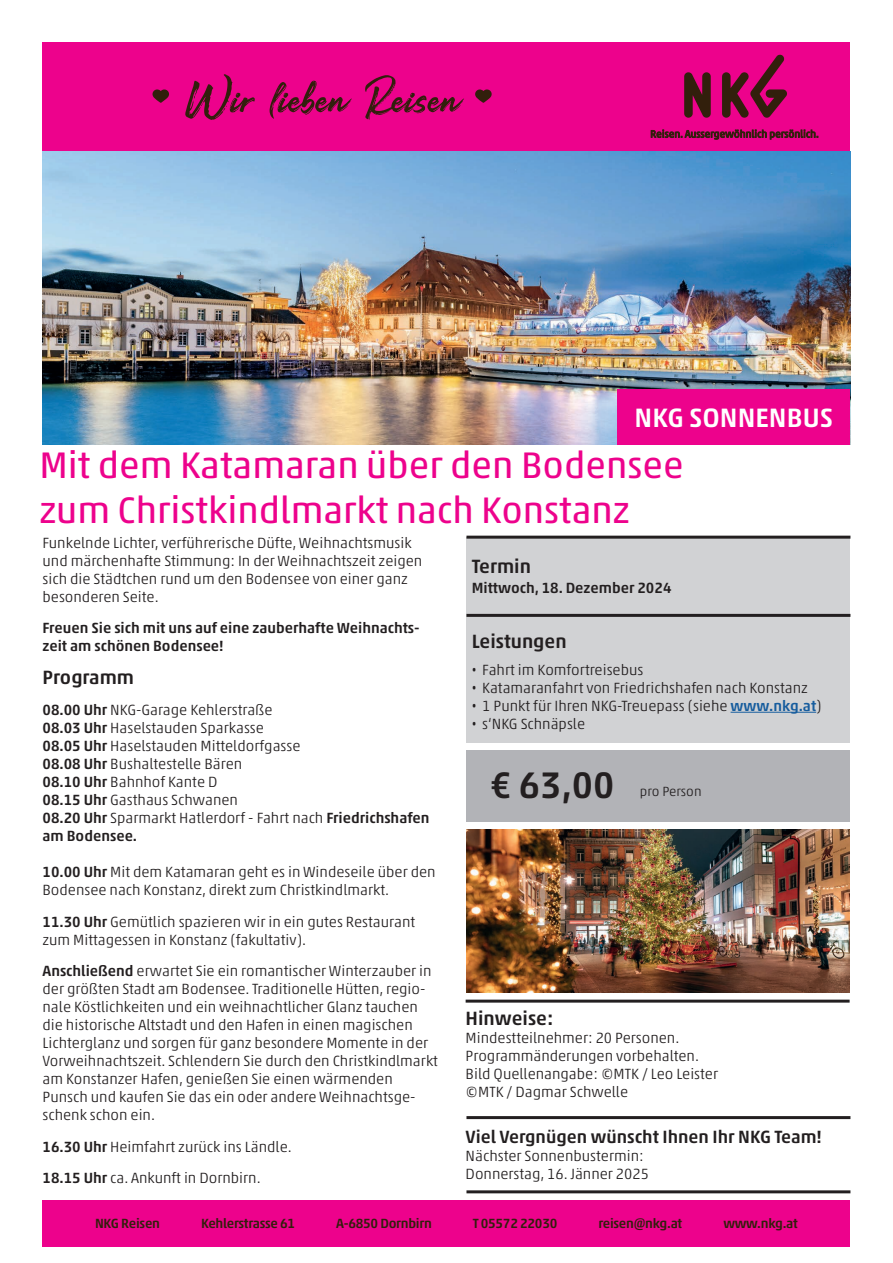
<style>
.page{position:relative;width:893px;height:1263px;background:#fff}
.page>*{position:absolute;margin:0;border:0;box-sizing:border-box;transform-origin:0 0}
.t1{font:37.5px/45px "Akko Pro";color:#ed028c}
.t2{font:500 37.5px "Akko Pro";color:#231f20}
.t3{font:500 27px "Akko Pro";color:#fff}
.t4{font:500 19.5px "Akko Pro";color:#231f20}
.t5{font:500 18px "Akko Pro";color:#231f20}
.t6{font:300 15px/18px "Akko Pro";color:#231f20}
.t7{font:500 15px/18px "Akko Pro";color:#231f20}
.t8{font:500 13.5px "Akko Pro";letter-spacing:-.02em;color:#321f0c}
.t9{font:300 13.5px "Akko Pro";color:#231f20}
.s1{font-weight:500}
.s2{font-family:"Gotham Condensed";font-weight:400}
.s3{font-weight:500;color:#175d9e}
</style>
<div class="page">
<div style="left:466px;top:537px;width:384px;height:78px;background:#d1d2d4"></div>
<div style="left:43px;top:43px;width:807px;height:109px;background:#ed028c"></div>
<div style="left:43px;top:1201px;width:807px;height:46px;background:#ed028c"></div>
<svg style="left:475px;top:89px;width:17px;height:14px"></svg>
<svg style="left:152px;top:89px;width:17px;height:14px"></svg>
<svg style="left:185px;top:74px;width:70px;height:46px"></svg>
<svg style="left:270px;top:81px;width:82px;height:38px"></svg>
<svg style="left:365px;top:75px;width:99px;height:45px"></svg>
<img style="left:466px;top:829px;width:384px;height:163px">
<div style="left:466px;top:750px;width:384px;height:71px;background:#b2b3b7"></div>
<div style="left:466px;top:615px;width:384px;height:127px;background:#d1d2d4"></div>
<hr style="left:731px;top:712px;width:85px;height:1px;background:#175d9e">
<hr style="left:466px;top:614px;width:384px;height:3px;background:#231f20">
<hr style="left:466px;top:999px;width:384px;height:3px;background:#231f20">
<hr style="left:466px;top:1116px;width:384px;height:3px;background:#231f20">
<hr style="left:466px;top:1190px;width:384px;height:3px;background:#231f20">
<hr style="left:466px;top:536px;width:384px;height:3px;background:#231f20">
<img style="left:43px;top:152px;width:807px;height:292px">
<svg style="left:651px;top:129px;width:167px;height:11px"></svg>
<svg style="left:684px;top:72px;width:27px;height:46px"></svg>
<svg style="left:722px;top:54px;width:65px;height:64px"></svg>
<div style="left:618px;top:389px;width:232px;height:55px;background:#ed028c"></div>
<h2 class="t3" style="left:635px;top:402px;width:200px">NKG SONNENBUS</h2>
<h1 class="t1" style="left:39px;top:442px;width:646px">Mit dem Katamaran über den Bodensee zum Christkindlmarkt nach Konstanz</h1>
<p class="t6" style="left:43px;top:534px;width:381px">Funkelnde Lichter, verführerische Düfte, Weihnachtsmusik und märchenhafte Stimmung: In der Weihnachtszeit zeigen sich die Städtchen rund um den Bodensee von einer ganz besonderen Seite.</p>
<p class="t7" style="left:43px;top:618px;width:379px">Freuen Sie sich mit uns auf eine zauberhafte Weihnachts&shy;zeit am schönen Bodensee!</p>
<h3 class="t4" style="left:43px;top:665px;width:93px">Programm</h3>
<p class="t6" style="left:43px;top:701px;width:388px"><span class="s1">08.00 Uhr</span> NKG-Garage Kehlerstraße<br><span class="s1">08.03 Uhr</span> Haselstauden Sparkasse<br><span class="s1">08.05 Uhr</span> Haselstauden Mitteldorfgasse<br><span class="s1">08.08 Uhr</span> Bushaltestelle Bären<br><span class="s1">08.10 Uhr</span> Bahnhof Kante D<br><span class="s1">08.15 Uhr</span> Gasthaus Schwanen<br><span class="s1">08.20 Uhr</span> Sparmarkt Hatlerdorf - Fahrt nach <span class="s1">Friedrichshafen am Bodensee.</span></p>
<p class="t6" style="left:43px;top:863px;width:395px"><span class="s1">10.00 Uhr</span> Mit dem Katamaran geht es in Windeseile über den<br>Bodensee nach Konstanz, direkt zum Christkindlmarkt.</p>
<p class="t6" style="left:43px;top:912px;width:374px"><span class="s1">11.30 Uhr</span> Gemütlich spazieren wir in ein gutes Restaurant zum Mittagessen in Konstanz (fakultativ).</p>
<p class="t6" style="left:43px;top:962px;width:397px"><span class="s1">Anschließend</span> erwartet Sie ein romantischer Winterzauber in der größten Stadt am Bodensee. Traditionelle Hütten, regio&shy;nale Köstlichkeiten und ein weihnachtlicher Glanz tauchen die historische Altstadt und den Hafen in einen magischen Lichterglanz und sorgen für ganz besondere Momente in der Vorweihnachtszeit. Schlendern Sie durch den Christkindlmarkt am Konstanzer Hafen, genießen Sie einen wärmenden Punsch und kaufen Sie das ein oder andere Weihnachtsge&shy;schenk schon ein.</p>
<p class="t6" style="left:43px;top:1131px;width:251px;line-height:31.5px"><span class="s1">16.30 Uhr</span> Heimfahrt zurück ins Ländle.<br><span class="s1">18.15 Uhr</span> ca. Ankunft in Dornbirn.</p>
<h3 class="t4" style="left:472px;top:555px;width:61px">Termin</h3>
<p class="t7" style="left:472px;top:578px;width:201px">Mittwoch, 18. Dezember 2024</p>
<h3 class="t4" style="left:472px;top:630px;width:96px">Leistungen</h3>
<p class="t6" style="left:472px;top:660px;width:173px"><span class="s2">•</span> Fahrt im Komfortreisebus</p>
<p class="t6" style="left:472px;top:678px;width:338px"><span class="s2">•</span> Katamaranfahrt von Friedrichshafen nach Konstanz</p>
<p class="t6" style="left:472px;top:696px;width:351px"><span class="s2">•</span> 1 Punkt für Ihren NKG-Treuepass (siehe <span class="s3">www.nkg.at</span>)</p>
<p class="t6" style="left:472px;top:714px;width:115px"><span class="s2">•</span> s‘NKG Schnäpsle</p>
<h1 class="t2" style="left:490px;top:762px;width:126px">€ 63,00</h1>
<p class="t9" style="left:640px;top:783px;width:63px">pro Person</p>
<h3 class="t4" style="left:466px;top:1006px;width:89px">Hinweise:</h3>
<p class="t6" style="left:466px;top:1028px;width:254px">Mindestteilnehmer: 20 Personen.<br>Programmänderungen vorbehalten.<br>Bild Quellenangabe: ©MTK / Leo Leister ©MTK / Dagmar Schwelle</p>
<p class="t5" style="left:466px;top:1126px;width:358px">Viel Vergnügen wünscht Ihnen Ihr NKG Team!</p>
<p class="t6" style="left:466px;top:1147px;width:185px">Nächster Sonnenbustermin:<br>Donnerstag, 16. Jänner 2025</p>
<p class="t8" style="left:95px;top:1215px;width:67px">NKG Reisen</p>
<p class="t8" style="left:201px;top:1215px;width:96px">Kehlerstrasse 61</p>
<p class="t8" style="left:336px;top:1215px;width:97px">A-6850 Dornbirn</p>
<p class="t8" style="left:473px;top:1215px;width:86px">T 05572 22030</p>
<p class="t8" style="left:598px;top:1215px;width:85px">reisen@nkg.at</p>
<p class="t8" style="left:723px;top:1215px;width:76px">www.nkg.at</p>
</div>
